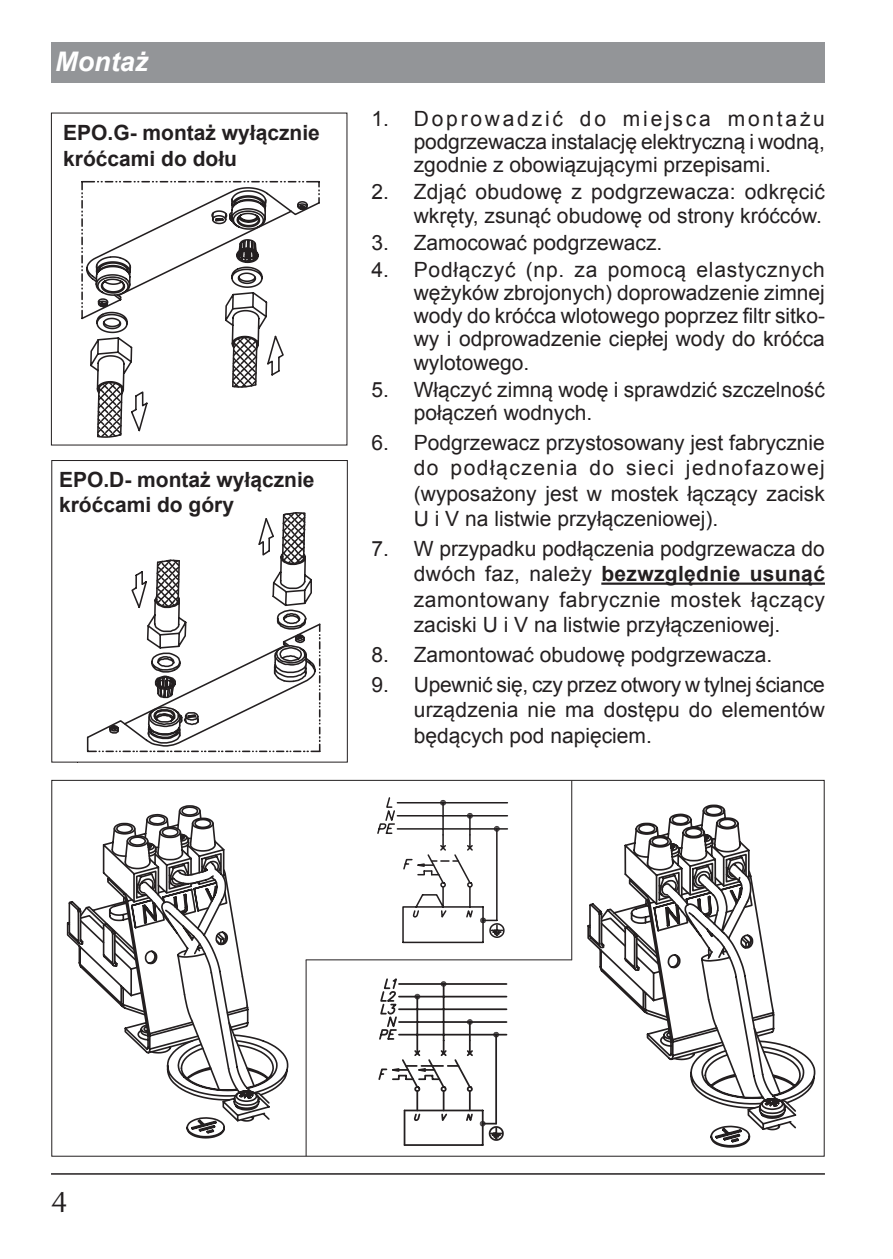
<style>
.page{position:relative;width:893px;height:1259px;background:#fff}
.page>*{position:absolute;margin:0;border:0;box-sizing:border-box;transform-origin:0 0}
.t1{font:30px "Ottawa";color:#231f20}
.t2{font:italic 700 27px "Arial";color:#fff}
.t3{font:21px/23.1px "Arial";color:#231f20;text-align:justify}
.t4{font:700 21px/25.2px "Arial";color:#231f20}
.s1{font-weight:700}
</style>
<div class="page">
<hr style="left:51px;top:1173px;width:774px;height:1px;background:#231f20">
<div style="left:51px;top:42px;width:774px;height:41px;background:#939598"></div>
<div style="left:51px;top:460px;width:297px;height:302px;border:1px solid #231f20"></div>
<hr style="left:601px;top:582px;width:224px;height:3px;background:#231f20">
<svg style="left:86px;top:747px;width:235px;height:6px"></svg>
<svg style="left:86px;top:512px;width:235px;height:235px"></svg>
<svg style="left:108px;top:643px;width:200px;height:101px"></svg>
<svg style="left:81px;top:180px;width:239px;height:258px"></svg>
<hr style="left:306px;top:960px;width:1px;height:196px;background:#231f20">
<hr style="left:306px;top:959px;width:266px;height:1px;background:#231f20">
<hr style="left:571px;top:780px;width:1px;height:180px;background:#231f20">
<svg style="left:186px;top:1043px;width:102px;height:95px"></svg>
<svg style="left:67px;top:901px;width:204px;height:223px"></svg>
<svg style="left:78px;top:805px;width:178px;height:286px"></svg>
<svg style="left:624px;top:804px;width:126px;height:58px"></svg>
<svg style="left:598px;top:862px;width:217px;height:285px"></svg>
<svg style="left:378px;top:978px;width:129px;height:168px"></svg>
<svg style="left:377px;top:797px;width:131px;height:146px"></svg>
<p class="t2" style="left:55px;top:43px;width:94px">Montaż</p>
<p class="t4" style="left:63px;top:121px;width:258px">EPO.G- montaż wyłącznie króćcami do dołu</p>
<p class="t4" style="left:59px;top:468px;width:257px">EPO.D- montaż wyłącznie króćcami do góry</p>
<p class="t3" style="left:414px;top:107px;width:413px;text-indent:-42px">1. Do pro wa dzić do miejsca montażu podgrzewacza instalację elek trycz ną i wodną, zgodnie z obo wią zu jący mi przepisami.</p>
<p class="t3" style="left:371px;top:181px;width:455px;text-align:right">2. Zdjąć obudowę z pod grze wa cza: odkręcić wkręty, zsu nąć obudowę od stro ny króćców.</p>
<p class="t3" style="left:371px;top:231px;width:293px">3. Zamocować podgrzewacz.</p>
<p class="t3" style="left:414px;top:258px;width:413px;text-indent:-42px">4. Podłączyć (np. za pomocą ela stycz nych wężyków zbro jo nych) do pro wa dze nie zimnej wody do króć ca wlo to we go po przez filtr sit ko&shy;wy i od pro wa dze nie cie płej wody do króćca wy lo to we go.</p>
<p class="t3" style="left:414px;top:378px;width:413px;text-indent:-42px">5. Włączyć zim ną wodę i spraw dzić szczel ność połączeń wodnych.</p>
<p class="t3" style="left:414px;top:430px;width:413px;line-height:25.5px;text-indent:-42px">6. Podgrzewacz przystosowany jest fabrycznie do pod łącze nia do sieci jed no fa zo wej (wyposażony jest w mostek łączący zacisk U i V na listwie przyłączeniowej).</p>
<p class="t3" style="left:414px;top:536px;width:413px;line-height:25.5px;text-indent:-42px">7. W przypadku podłączenia podgrzewacza do dwóch faz, należy <span class="s1">bezwzględnie usunąć </span>zamontowany fabrycznie mostek łączący zaciski U i V na listwie przyłączeniowej.</p>
<p class="t3" style="left:371px;top:643px;width:402px">8. Zamontować obudowę pod grze wa cza.</p>
<p class="t3" style="left:414px;top:672px;width:413px;line-height:25.5px;text-indent:-42px">9. Upewnić się, czy przez otwory w tylnej ściance urządze nia nie ma dostępu do elementów bę dących pod napięciem.</p>
<h1 class="t1" style="left:51px;top:1183px;width:18px">4</h1>
</div>
